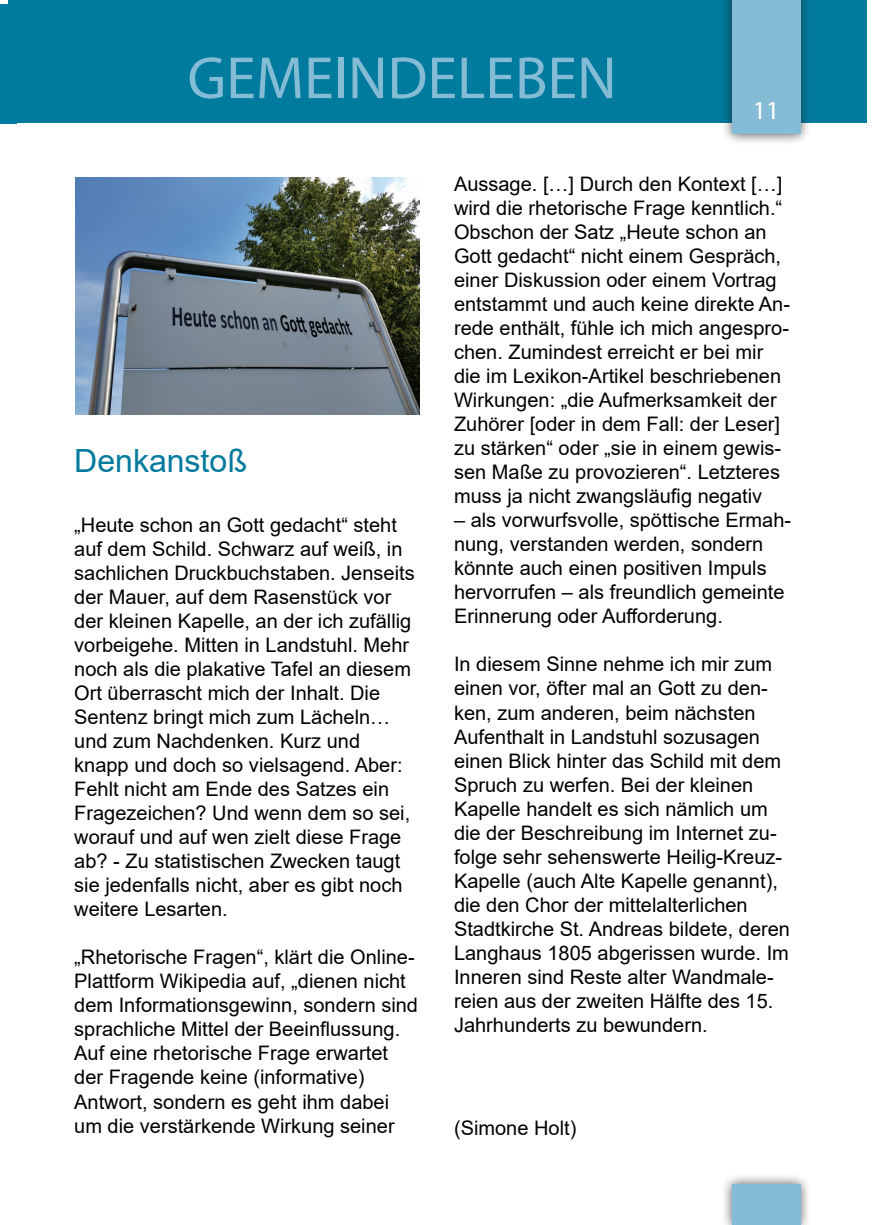
<style>
.page{position:relative;width:874px;height:1225px;background:#fff}
.page>*{position:absolute;margin:0;border:0;box-sizing:border-box;transform-origin:0 0}
.Seitenzahl{font:60px "Myriad Pro";color:#84bcd5}
.Seitenzahl-2{font:32px "Arial";color:#007a9d}
.t1{font:26px "Myriad Pro";color:#fff}
.Seitenzahl-3{font:20px/24px "Arial";color:#000}
</style>
<div class="page">
<div style="left:0;top:4px;width:17px;height:119px;background:#007a9d"></div>
<div style="left:8px;top:0;width:857px;height:123px;background:#007a9d"></div>
<div style="left:720px;top:1173px;width:90px;height:52px;background:#231f20;opacity:.75"></div>
<div style="left:731px;top:1184px;width:68px;height:40px;background:#84bcd5"></div>
<div style="left:720px;top:0;width:90px;height:145px;background:#231f20;opacity:.75"></div>
<div style="left:731px;top:0;width:68px;height:134px;background:#84bcd5"></div>
<img style="left:76px;top:177px;width:344px;height:237px">
<p class="Seitenzahl" style="left:187px;top:41px;width:430px">GEMEINDELEBEN</p>
<h3 class="t1" style="left:752px;top:94px;width:28px">11</h3>
<p class="Seitenzahl-2" style="left:74px;top:439px;width:174px">Denkanstoß</p>
<p class="Seitenzahl-3" style="left:74px;top:513px;width:342px">„Heute schon an Gott gedacht“ steht auf dem Schild. Schwarz auf weiß, in sachlichen Druckbuchstaben. Jenseits der Mauer, auf dem Rasenstück vor der kleinen Kapelle, an der ich zufällig vorbeigehe. Mitten in Landstuhl. Mehr noch als die plakative Tafel an diesem Ort überrascht mich der Inhalt. Die Sentenz bringt mich zum Lächeln… und zum Nachdenken. Kurz und knapp und doch so vielsagend. Aber:<br>Fehlt nicht am Ende des Satzes ein Fragezeichen? Und wenn dem so sei, worauf und auf wen zielt diese Frage ab? - Zu statistischen Zwecken taugt sie jedenfalls nicht, aber es gibt noch weitere Lesarten.</p>
<p class="Seitenzahl-3" style="left:74px;top:945px;width:345px">„Rhetorische Fragen“, klärt die Online-Plattform Wikipedia auf, „dienen nicht dem Informationsgewinn, sondern sind sprachliche Mittel der Beeinflussung.<br>Auf eine rhetorische Frage erwartet der Fragende keine (informative)<br>Antwort, sondern es geht ihm dabei um die verstärkende Wirkung seiner</p>
<p class="Seitenzahl-3" style="left:454px;top:172px;width:337px">Aussage. […] Durch den Kontext […] wird die rhetorische Frage kenntlich.“ Obschon der Satz „Heute schon an Gott gedacht“ nicht einem Gespräch, einer Diskussion oder einem Vortrag entstammt und auch keine direkte An&shy;rede enthält, fühle ich mich angespro&shy;chen. Zumindest erreicht er bei mir die im Lexikon-Artikel beschriebenen Wirkungen: „die Aufmerksamkeit der Zuhörer [oder in dem Fall: der Leser] zu stärken“ oder „sie in einem gewis&shy;sen Maße zu provozieren“. Letzteres muss ja nicht zwangsläufig negativ</p>
<p class="Seitenzahl-3" style="left:454px;top:508px;width:338px">– als vorwurfsvolle, spöttische Ermah&shy;nung, verstanden werden, sondern könnte auch einen positiven Impuls hervorrufen – als freundlich gemeinte Erinnerung oder Aufforderung.</p>
<p class="Seitenzahl-3" style="left:454px;top:652px;width:337px">In diesem Sinne nehme ich mir zum einen vor, öfter mal an Gott zu den&shy;ken, zum anderen, beim nächsten Aufenthalt in Landstuhl sozusagen einen Blick hinter das Schild mit dem Spruch zu werfen. Bei der kleinen Kapelle handelt es sich nämlich um die der Beschreibung im Internet zu&shy;folge sehr sehenswerte Heilig-Kreuz-Kapelle (auch Alte Kapelle genannt), die den Chor der mittelalterlichen Stadtkirche St. Andreas bildete, deren Langhaus 1805 abgerissen wurde. Im Inneren sind Reste alter Wandmale&shy;reien aus der zweiten Hälfte des 15.<br>Jahrhunderts zu bewundern.</p>
<p class="Seitenzahl-3" style="left:454px;top:1115px;width:124px">(Simone Holt)</p>
</div>
